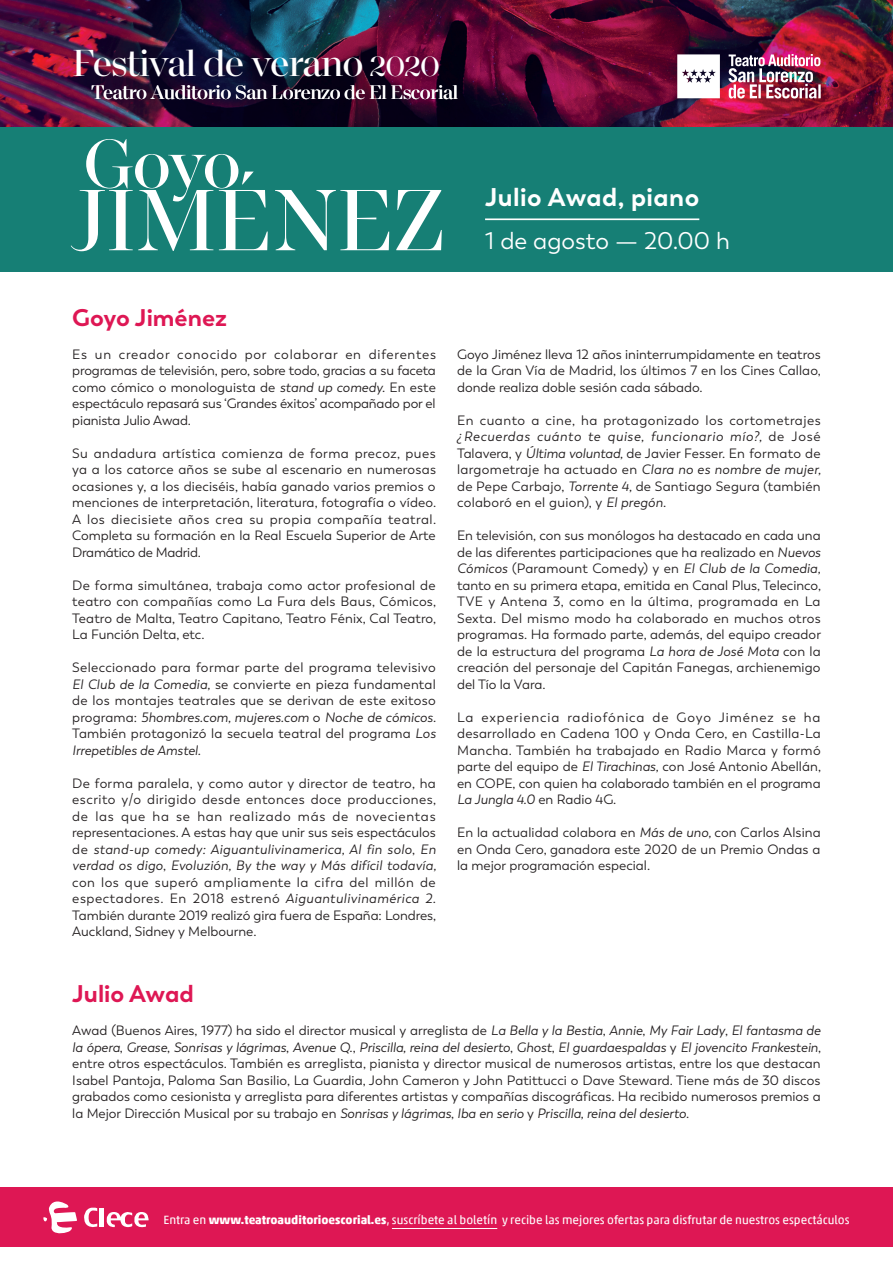
<style>
.page{position:relative;width:893px;height:1263px;background:#fff}
.page>*{position:absolute;margin:0;border:0;box-sizing:border-box;transform-origin:0 0}
.t1{font:93.45px "Macklin Display";letter-spacing:-.015em;color:#fff}
.t2{font:74.25px "Macklin Display";color:#fff}
.t3{font:40.5px "Macklin Display";letter-spacing:-.03em;color:#fff}
.t4{font:700 25.5px "Trenda";letter-spacing:.02em;color:#fff}
.t5{font:700 24px "Trenda";color:#de1754}
.t6{font:24px "Trenda";color:#fff}
.t7{font:21px "Macklin Display";letter-spacing:-.025em;color:#fff}
.t8{font:13.5px/16.5px "Trenda";color:#231f20;text-align:justify}
.t9{font:12px "Akko Pro";color:#fff}
.s1{font-size:30px}
.s2{font-style:italic}
.s3{font-weight:700}
</style>
<div class="page">
<img style="left:0;top:0;width:893px;height:128px">
<div style="left:0;top:128px;width:893px;height:144px;background:#167f75"></div>
<svg style="left:677px;top:54px;width:43px;height:44px"></svg>
<img style="left:728px;top:54px;width:93px;height:44px">
<hr style="left:485px;top:218px;width:214px;height:2px;background:#fff">
<div style="left:0;top:1187px;width:893px;height:60px;background:#de1754"></div>
<hr style="left:392px;top:1228px;width:105px;height:1px;background:#fff">
<svg style="left:43px;top:1201px;width:34px;height:33px"></svg>
<hr style="left:100px;top:1208px;width:4px;height:19px;background:#fff">
<svg style="left:84px;top:1207px;width:13px;height:21px"></svg>
<svg style="left:106px;top:1212px;width:43px;height:16px"></svg>
<p class="t3" style="left:72px;top:40px;width:369px">Festival de verano <span class="s1">2020</span></p>
<p class="t7" style="left:91px;top:80px;width:369px">Teatro Auditorio San Lorenzo de El Escorial</p>
<p class="t2" style="left:83px;top:121px;width:160px">Goyo</p>
<p class="t1" style="left:70px;top:166px;width:378px">JIMÉNEZ</p>
<p class="t5" style="left:72px;top:302px;width:156px">Goyo Jiménez</p>
<p class="t4" style="left:485px;top:181px;width:216px">Julio Awad, piano</p>
<p class="t6" style="left:485px;top:226px;width:247px">1 de agosto — 20.00 h</p>
<p class="t8" style="left:72px;top:346px;width:365px">Es un creador conocido por colaborar en diferentes programas de televisión, pero, sobre todo, gracias a su faceta como cómico o monologuista de <span class="s2">stand up comedy.</span> En este espectáculo repasará sus ‘Grandes éxitos’ acompañado por el pianista Julio Awad.</p>
<p class="t8" style="left:72px;top:445px;width:366px">Su andadura artística comienza de forma precoz, pues ya a los catorce años se sube al escenario en numerosas ocasiones y, a los dieciséis, había ganado varios premios o menciones de interpretación, literatura, fotografía o vídeo.<br>A los diecisiete años crea su propia compañía teatral.<br>Completa su formación en la Real Escuela Superior de Arte Dramático de Madrid.</p>
<p class="t8" style="left:72px;top:577px;width:365px">De forma simultánea, trabaja como actor profesional de teatro con compañías como La Fura dels Baus, Cómicos, Teatro de Malta, Teatro Capitano, Teatro Fénix, Cal Teatro, La Función Delta, etc.</p>
<p class="t8" style="left:72px;top:659px;width:365px">Seleccionado para formar parte del programa televisivo <span class="s2">El Club de la Comedia,</span> se convierte en pieza fundamental de los montajes teatrales que se derivan de este exitoso programa: <span class="s2">5hombres.com, mujeres.com</span> o <span class="s2">Noche de cómicos.<br></span>También protagonizó la secuela teatral del programa <span class="s2">Los Irrepetibles de Amstel.</span></p>
<p class="t8" style="left:72px;top:775px;width:365px">De forma paralela, y como autor y director de teatro, ha escrito y/o dirigido desde entonces doce producciones, de las que ha se han realizado más de novecientas representaciones. A estas hay que unir sus seis espectáculos de <span class="s2">stand-up comedy: Aiguantulivinamerica, Al fin solo</span>, <span class="s2">En verdad os digo</span>, <span class="s2">Evoluzión, By the way y Más difícil todavía, </span>con los que superó ampliamente la cifra del millón de espectadores. En 2018 estrenó <span class="s2">Aiguantulivinamérica 2.<br></span>También durante 2019 realizó gira fuera de España: Londres, Auckland, Sidney y Melbourne.</p>
<p class="t5" style="left:72px;top:979px;width:123px">Julio Awad</p>
<p class="t8" style="left:457px;top:346px;width:365px">Goyo Jiménez lleva 12 años ininterrumpidamente en teatros de la Gran Vía de Madrid, los últimos 7 en los Cines Callao, donde realiza doble sesión cada sábado.</p>
<p class="t8" style="left:457px;top:412px;width:365px">En cuanto a cine, ha protagonizado los cortometrajes <span class="s2">¿Recuerdas cuánto te quise, funcionario mío?,</span> de José Talavera, y <span class="s2">Última voluntad,</span> de Javier Fesser. En formato de largometraje ha actuado en <span class="s2">Clara no es nombre de mujer, </span>de Pepe Carbajo, <span class="s2">Torrente 4,</span> de Santiago Segura (también colaboró en el guion), y <span class="s2">El pregón.</span></p>
<p class="t8" style="left:457px;top:527px;width:365px">En televisión, con sus monólogos ha destacado en cada una de las diferentes participaciones que ha realizado en <span class="s2">Nuevos Cómicos</span> (Paramount Comedy) y en <span class="s2">El Club de la Comedia, </span>tanto en su primera etapa, emitida en Canal Plus, Telecinco, TVE y Antena 3, como en la última, programada en La Sexta. Del mismo modo ha colaborado en muchos otros programas. Ha formado parte, además, del equipo creador de la estructura del programa <span class="s2">La hora de José Mota</span> con la creación del personaje del Capitán Fanegas, archienemigo del Tío la Vara.</p>
<p class="t8" style="left:457px;top:709px;width:365px">La experiencia radiofónica de Goyo Jiménez se ha desarrollado en Cadena 100 y Onda Cero, en Castilla-La Mancha. También ha trabajado en Radio Marca y formó parte del equipo de <span class="s2">El Tirachinas,</span> con José Antonio Abellán, en COPE, con quien ha colaborado también en el programa <span class="s2">La Jungla 4.0</span> en Radio 4G.</p>
<p class="t8" style="left:457px;top:824px;width:365px">En la actualidad colabora en <span class="s2">Más de uno,</span> con Carlos Alsina en Onda Cero, ganadora este 2020 de un Premio Ondas a la mejor programación especial.</p>
<p class="t8" style="left:72px;top:1022px;width:750px">Awad (Buenos Aires, 1977) ha sido el director musical y arreglista de <span class="s2">La Bella y la Bestia</span>, <span class="s2">Annie</span>, <span class="s2">My Fair Lady</span>, <span class="s2">El fantasma de la ópera</span>, <span class="s2">Grease</span>, <span class="s2">Sonrisas y lágrimas</span>, <span class="s2">Avenue Q.</span>, <span class="s2">Priscilla, reina del desierto</span>, <span class="s2">Ghost</span>, <span class="s2">El guardaespaldas</span> y <span class="s2">El jovencito Frankestein</span>, entre otros espectáculos. También es arreglista, pianista y director musical de numerosos artistas, entre los que destacan Isabel Pantoja, Paloma San Basilio, La Guardia, John Cameron y John Patittucci o Dave Steward. Tiene más de 30 discos grabados como cesionista y arreglista para diferentes artistas y compañías discográficas. Ha recibido numerosos premios a la Mejor Dirección Musical por su trabajo en <span class="s2">Sonrisas y lágrimas</span>, <span class="s2">Iba en serio</span> y <span class="s2">Priscilla, reina del desierto</span>.</p>
<p class="t9" style="left:163px;top:1212px;width:688px">Entra en <span class="s3">www.teatroauditorioescorial.es</span>, suscríbete al boletín y recibe las mejores ofertas para disfrutar de nuestros espectáculos</p>
</div>
